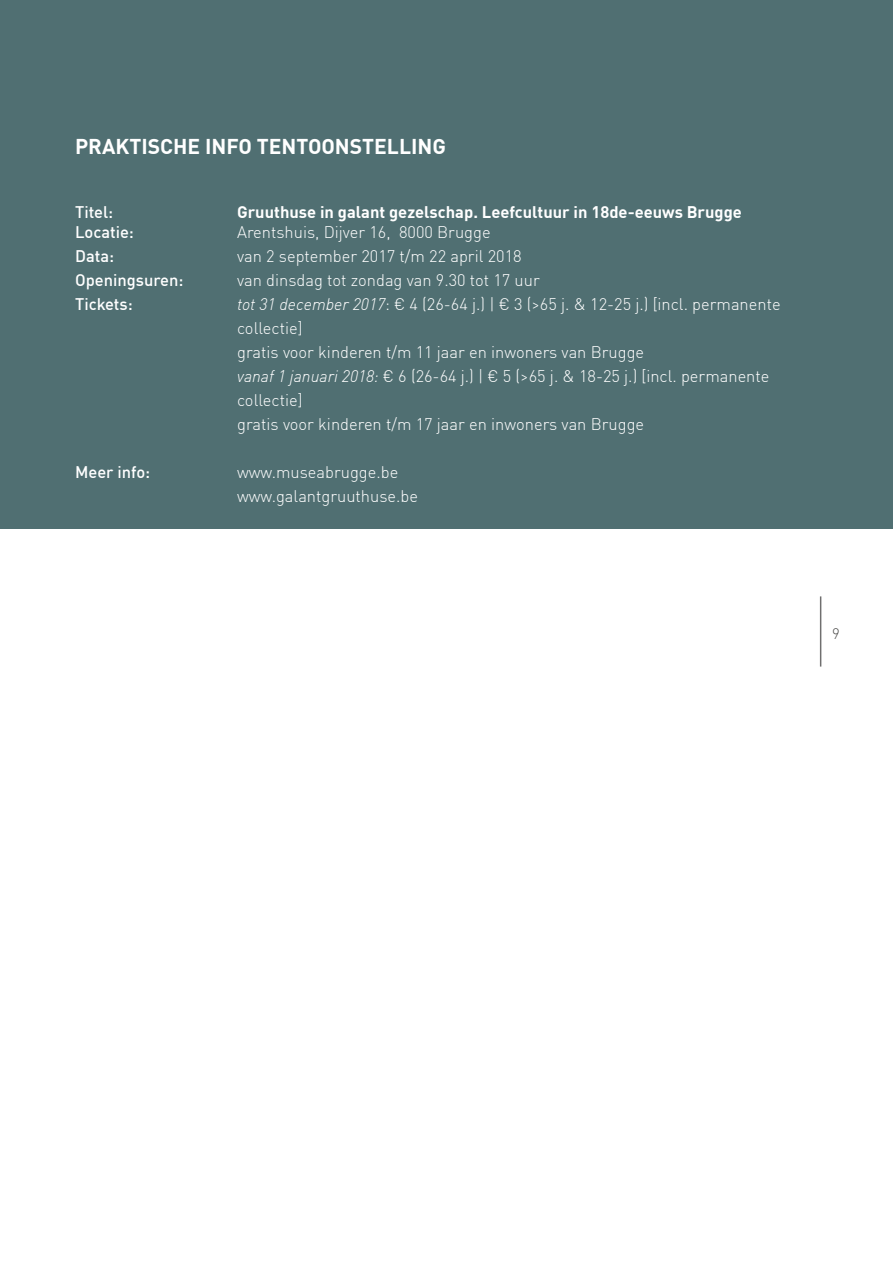
<style>
.page{position:relative;width:893px;height:1263px;background:#fff}
.page>*{position:absolute;margin:0;border:0;box-sizing:border-box;transform-origin:0 0}
.t1{font:700 21px "DIN Offc Pro";color:#fff}
.t2{font:300 16.5px/24px "DIN Offc Pro";color:#fff}
.t3{font:700 16.5px "DIN Offc Pro";color:#fff}
.t4{font:500 16.5px "DIN Offc Pro";color:#fff}
.t5{font:300 15px "DIN Offc Pro";color:#4a4a49}
.s1{font-style:italic}
</style>
<div class="page">
<hr style="left:820px;top:596px;width:1px;height:70px;background:#706f6f">
<div style="left:0;top:0;width:893px;height:528px;background:#506f72"></div>
<p class="t1" style="left:75px;top:129px;width:372px">PRAKTISCHE INFO TENTOONSTELLING</p>
<p class="t4" style="left:75px;top:199px;width:40px">Titel:</p>
<p class="t3" style="left:237px;top:198px;width:506px">Gruuthuse in galant gezelschap. Leefcultuur in 18de-eeuws Brugge</p>
<p class="t4" style="left:75px;top:218px;width:60px">Locatie:</p>
<p class="t2" style="left:237px;top:218px;width:255px">Arentshuis, Dijver 16, 8000 Brugge</p>
<p class="t4" style="left:75px;top:242px;width:41px">Data:</p>
<p class="t2" style="left:237px;top:242px;width:286px">van 2 september 2017 t/m 22 april 2018</p>
<p class="t4" style="left:75px;top:266px;width:110px">Openingsuren:</p>
<p class="t2" style="left:237px;top:266px;width:304px">van dinsdag tot zondag van 9.30 tot 17 uur</p>
<p class="t4" style="left:75px;top:291px;width:59px">Tickets:</p>
<p class="t2" style="left:237px;top:290px;width:545px"><span class="s1">tot 31 december 2017</span>: € 4 (26-64 j.) | € 3 (&gt;65 j. &amp; 12-25 j.) [incl. permanente collectie]<br>gratis voor kinderen t/m 11 jaar en inwoners van Brugge<br><span class="s1">vanaf 1 januari 2018:</span> € 6 (26-64 j.) | € 5 (&gt;65 j. &amp; 18-25 j.) [incl. permanente collectie]<br>gratis voor kinderen t/m 17 jaar en inwoners van Brugge</p>
<p class="t4" style="left:75px;top:459px;width:77px">Meer info:</p>
<p class="t2" style="left:237px;top:459px;width:182px">www.museabrugge.be www.galantgruuthuse.be</p>
<p class="t5" style="left:832px;top:622px;width:9px">9</p>
</div>
